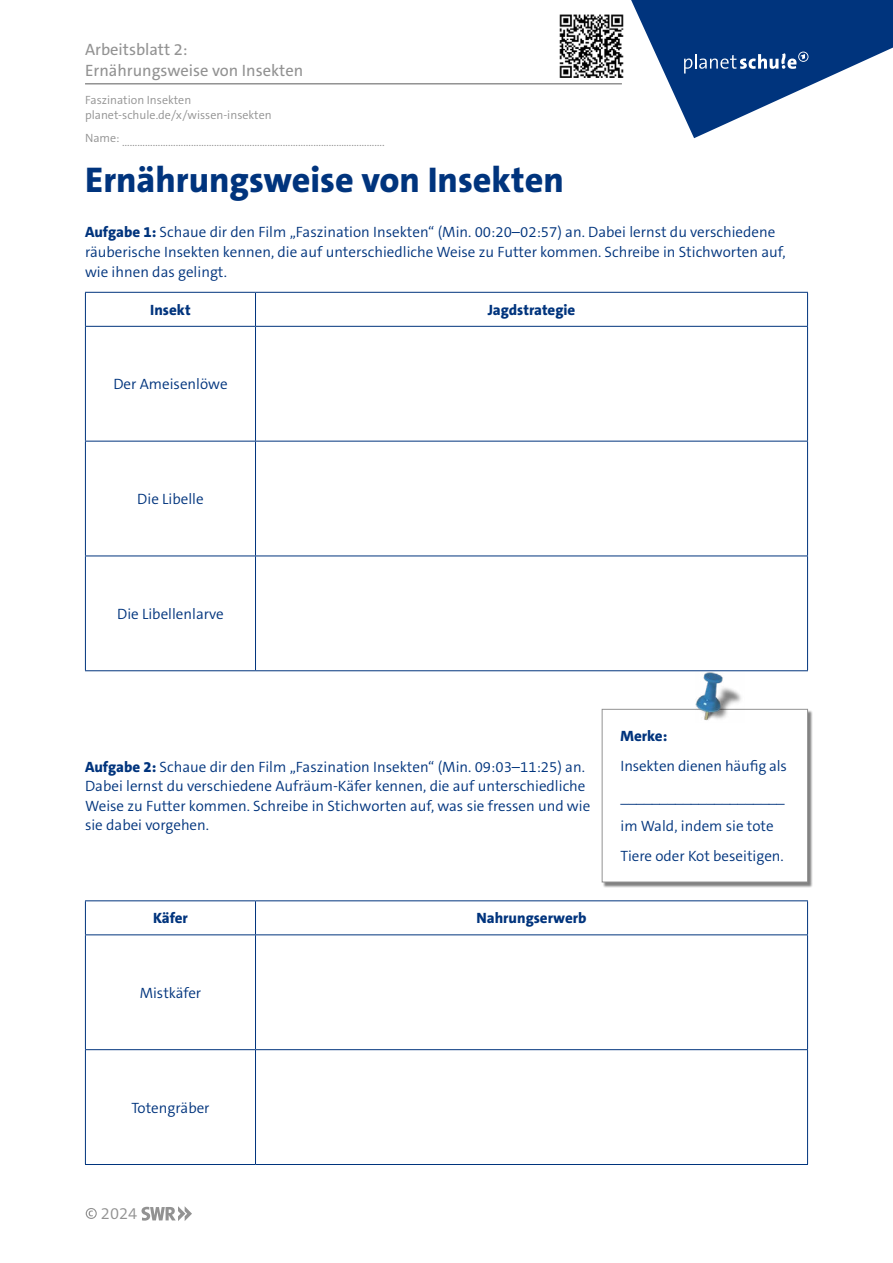
<style>
.page{position:relative;width:893px;height:1263px;background:#fff}
.page>*{position:absolute;margin:0;border:0;box-sizing:border-box;transform-origin:0 0}
.t1{font:800 36px "The Sans C5";color:#00347d}
.t2{font:16.5px/21px "The Sans C5";color:#929292}
.t3{font:300 16.5px "The Sans C5";color:#929292}
.t4{font:300 15px/19.5px "The Sans C5";color:#00347d}
.t5{font:800 15px "The Sans C5";color:#00347d}
.t6{font:300 12px/15px "The Sans C5";color:#929292}
.s1{font-weight:800}
</style>
<div class="page">
<svg style="left:631px;top:0;width:262px;height:138px"></svg>
<hr style="left:85px;top:83px;width:537px;height:2px;background:#929292">
<svg style="left:86px;top:1208px;width:11px;height:11px"></svg>
<svg style="left:141px;top:1206px;width:51px;height:15px"></svg>
<img style="left:559px;top:14px;width:65px;height:64px">
<hr style="left:85px;top:292px;width:170px;height:1px;background:#00347d">
<hr style="left:85px;top:293px;width:1px;height:33px;background:#00347d">
<hr style="left:255px;top:292px;width:553px;height:1px;background:#00347d">
<hr style="left:255px;top:293px;width:1px;height:33px;background:#00347d">
<hr style="left:807px;top:293px;width:1px;height:33px;background:#00347d">
<hr style="left:85px;top:326px;width:170px;height:1px;background:#00347d">
<hr style="left:85px;top:327px;width:1px;height:114px;background:#00347d">
<hr style="left:255px;top:326px;width:553px;height:1px;background:#00347d">
<hr style="left:255px;top:327px;width:1px;height:114px;background:#00347d">
<hr style="left:807px;top:327px;width:1px;height:114px;background:#00347d">
<hr style="left:85px;top:441px;width:170px;height:1px;background:#00347d">
<hr style="left:85px;top:441px;width:1px;height:115px;background:#00347d">
<hr style="left:255px;top:441px;width:553px;height:1px;background:#00347d">
<hr style="left:255px;top:441px;width:1px;height:115px;background:#00347d">
<hr style="left:807px;top:441px;width:1px;height:115px;background:#00347d">
<hr style="left:85px;top:556px;width:170px;height:1px;background:#00347d">
<hr style="left:85px;top:556px;width:1px;height:114px;background:#00347d">
<hr style="left:255px;top:556px;width:553px;height:1px;background:#00347d">
<hr style="left:255px;top:556px;width:1px;height:114px;background:#00347d">
<hr style="left:807px;top:556px;width:1px;height:114px;background:#00347d">
<hr style="left:85px;top:670px;width:170px;height:1px;background:#00347d">
<hr style="left:255px;top:670px;width:553px;height:1px;background:#00347d">
<hr style="left:85px;top:900px;width:170px;height:1px;background:#00347d">
<hr style="left:85px;top:901px;width:1px;height:33px;background:#00347d">
<hr style="left:255px;top:900px;width:553px;height:1px;background:#00347d">
<hr style="left:255px;top:901px;width:1px;height:33px;background:#00347d">
<hr style="left:807px;top:901px;width:1px;height:33px;background:#00347d">
<hr style="left:85px;top:934px;width:170px;height:1px;background:#00347d">
<hr style="left:85px;top:935px;width:1px;height:114px;background:#00347d">
<hr style="left:255px;top:934px;width:553px;height:1px;background:#00347d">
<hr style="left:255px;top:935px;width:1px;height:114px;background:#00347d">
<hr style="left:807px;top:935px;width:1px;height:114px;background:#00347d">
<hr style="left:85px;top:1049px;width:170px;height:1px;background:#00347d">
<hr style="left:85px;top:1050px;width:1px;height:114px;background:#00347d">
<hr style="left:255px;top:1049px;width:553px;height:1px;background:#00347d">
<hr style="left:255px;top:1050px;width:1px;height:114px;background:#00347d">
<hr style="left:807px;top:1050px;width:1px;height:114px;background:#00347d">
<hr style="left:85px;top:1164px;width:170px;height:1px;background:#00347d">
<hr style="left:255px;top:1164px;width:553px;height:1px;background:#00347d">
<div style="left:603px;top:710px;width:210px;height:177px;background:#000;opacity:.5"></div>
<svg style="left:601px;top:708px;width:207px;height:175px"></svg>
<img style="left:696px;top:672px;width:49px;height:50px">
<p class="t2" style="left:85px;top:39px;width:220px">Arbeitsblatt 2:<br>Ernährungsweise von Insekten</p>
<p class="t6" style="left:85px;top:93px;width:188px">Faszination Insekten planet-schule.de/x/wissen-insekten</p>
<p class="t6" style="left:85px;top:135px;width:301px">Name: .......................................................................................................</p>
<h1 class="t1" style="left:85px;top:157px;width:480px">Ernährungsweise von Insekten</h1>
<p class="t4" style="left:85px;top:223px;width:702px"><span class="s1">Aufgabe 1:</span> Schaue dir den Film „Faszination Insekten“ (Min. 00:20–02:57) an. Dabei lernst du verschiedene räuberische Insekten kennen, die auf unterschiedliche Weise zu Futter kommen. Schreibe in Stichworten auf, wie ihnen das gelingt.</p>
<p class="t5" style="left:150px;top:300px;width:42px">Insekt</p>
<p class="t5" style="left:488px;top:300px;width:89px">Jagdstrategie</p>
<p class="t4" style="left:113px;top:375px;width:116px">Der Ameisenlöwe</p>
<p class="t4" style="left:137px;top:489px;width:68px">Die Libelle</p>
<p class="t4" style="left:117px;top:604px;width:108px">Die Libellenlarve</p>
<p class="t4" style="left:85px;top:757px;width:507px"><span class="s1">Aufgabe 2:</span> Schaue dir den Film „Faszination Insekten“ (Min. 09:03–11:25) an.<br>Dabei lernst du verschiedene Aufräum-Käfer kennen, die auf unterschiedliche Weise zu Futter kommen. Schreibe in Stichworten auf, was sie fressen und wie sie dabei vorgehen.</p>
<p class="t5" style="left:153px;top:909px;width:36px">Käfer</p>
<p class="t5" style="left:477px;top:909px;width:111px">Nahrungserwerb</p>
<p class="t4" style="left:140px;top:983px;width:63px">Mistkäfer</p>
<p class="t5" style="left:621px;top:726px;width:48px">Merke:</p>
<p class="t4" style="left:621px;top:751px;width:168px;line-height:30px">Insekten dienen häufig als _____________________ im Wald, indem sie tote<br>Tiere oder Kot beseitigen.</p>
<p class="t4" style="left:131px;top:1098px;width:80px">Totengräber</p>
<p class="t3" style="left:101px;top:1203px;width:38px">2024</p>
</div>
